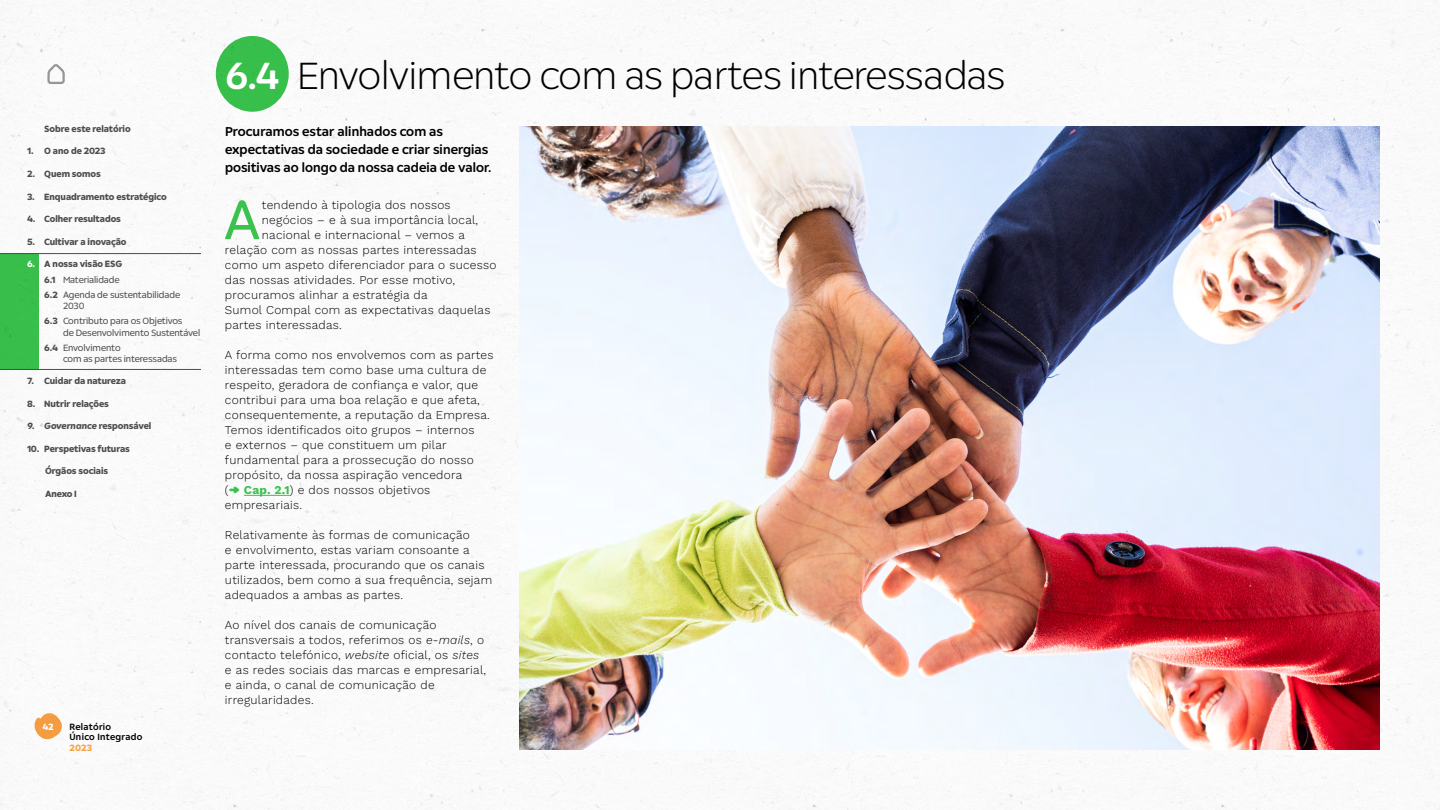
<style>
.page{position:relative;width:1440px;height:810px;background:#fff}
.page>*{position:absolute;margin:0;border:0;box-sizing:border-box;transform-origin:0 0}
.t1{font:54.82px "Sumol Compal Type";color:#39c34d}
.t2{font:100 37.5px "Sumol Compal Type";letter-spacing:-.025em;color:#000}
.t3{font:500 12.75px/18px "Sumol Compal Type";color:#000}
.t4{font:300 12px/15px "Work Sans";letter-spacing:.02em;color:#000}
.t5{font:700 9px "Sumol Compal Type";letter-spacing:-.01em;color:#4d4d4d}
.t6{font:9px/15.4px "Sumol Compal Type";letter-spacing:-.02em;color:#4d4d4d}
.t7{font:italic 700 9px "Sumol Compal Type";letter-spacing:-.01em;color:#4d4d4d}
.t8{font:500 9px/10.5px "Sumol Compal Type";letter-spacing:.03em;color:#000}
.t9{font:700 9px "Sumol Compal Type";color:#faa040}
.t10{font:700 9px "Sumol Compal Type";color:#fff}
.s1{font-weight:700;color:#fff}
.s2{font-weight:700}
.s3{font-style:normal}
.s4{font-weight:500;color:#fff}
.s5{color:#39c34d}
.s6{font-weight:700;color:#39c34d}
.s7{font-style:italic}
</style>
<div class="page">
<img style="left:0;top:0;width:1440px;height:810px">
<div style="left:216px;top:36px;width:73px;height:76px;background:#39c34d;border-radius:50%"></div>
<hr style="left:244px;top:495px;width:46px;height:1px;background:#39c34d">
<img style="left:519px;top:126px;width:861px;height:624px">
<div style="left:0;top:254px;width:38px;height:116px;background:#39c34d"></div>
<hr style="left:0;top:253px;width:201px;height:1px;background:#4d4d4d">
<hr style="left:0;top:369px;width:201px;height:1px;background:#4d4d4d">
<svg style="left:34px;top:713px;width:28px;height:33px"></svg>
<svg style="left:46px;top:62px;width:20px;height:23px"></svg>
<p class="t5" style="left:44px;top:122px;width:88px">Sobre este relatório</p>
<p class="t5" style="left:27px;top:145px;width:80px">1. O ano de 2023</p>
<p class="t5" style="left:27px;top:168px;width:75px">2. Quem somos</p>
<p class="t5" style="left:27px;top:190px;width:141px">3. Enquadramento estratégico</p>
<p class="t5" style="left:27px;top:213px;width:96px">4. Colher resultados</p>
<p class="t5" style="left:27px;top:235px;width:101px">5. Cultivar a inovação</p>
<p class="t6" style="left:44px;top:256px;width:138px;text-indent:-17px"><span class="s1">6.</span> <span class="s2">A nossa visão ESG<br>6.1</span> Materialidade<br><span class="s2">6.2</span> Agenda de sustentabilidade</p>
<p class="t6" style="left:44px;top:298px;width:140px;line-height:15px;text-indent:19px">2030<br><span class="s2">6.3</span> Contributo para os Objetivos</p>
<p class="t6" style="left:44px;top:325px;width:157px;line-height:15px;text-indent:19px">de Desenvolvimento Sustentável<br><span class="s2">6.4</span> Envolvimento</p>
<p class="t6" style="left:63px;top:351px;width:115px">com as partes interessadas</p>
<p class="t5" style="left:27px;top:375px;width:101px">7. Cuidar da natureza</p>
<p class="t5" style="left:27px;top:397px;width:84px">8. Nutrir relações</p>
<p class="t7" style="left:27px;top:420px;width:126px">9. Governance <span class="s3">responsável</span></p>
<p class="t5" style="left:27px;top:442px;width:105px">10. Perspetivas futuras</p>
<p class="t5" style="left:45px;top:465px;width:65px">Órgãos sociais</p>
<p class="t5" style="left:45px;top:487px;width:33px">Anexo I</p>
<p class="t10" style="left:43px;top:720px;width:13px">42</p>
<p class="t8" style="left:69px;top:721px;width:75px">Relatório<br>Único Integrado</p>
<p class="t9" style="left:69px;top:741px;width:24px">2023</p>
<h2 class="t2" style="left:225px;top:50px;width:782px"><span class="s4">6.4</span> Envolvimento com as partes interessadas</h2>
<p class="t3" style="left:225px;top:122px;width:268px">Procuramos estar alinhados com as expectativas da sociedade e criar sinergias positivas ao longo da nossa cadeia de valor.</p>
<h1 class="t1" style="left:224px;top:183px;width:39px">A</h1>
<p class="t4" style="left:262px;top:197px;width:190px">tendendo à tipologia dos nossos</p>
<p class="t4" style="left:262px;top:212px;width:218px">negócios – e à sua importância local,</p>
<p class="t4" style="left:262px;top:227px;width:205px">nacional e internacional – vemos a</p>
<p class="t4" style="left:225px;top:242px;width:253px">relação com as nossas partes interessadas</p>
<p class="t4" style="left:225px;top:257px;width:273px">como um aspeto diferenciador para o sucesso</p>
<p class="t4" style="left:225px;top:272px;width:232px">das nossas atividades. Por esse motivo,</p>
<p class="t4" style="left:225px;top:287px;width:204px">procuramos alinhar a estratégia da</p>
<p class="t4" style="left:225px;top:302px;width:267px">Sumol Compal com as expectativas daquelas</p>
<p class="t4" style="left:225px;top:317px;width:118px">partes interessadas.</p>
<p class="t4" style="left:225px;top:347px;width:270px">A forma como nos envolvemos com as partes interessadas tem como base uma cultura de respeito, geradora de confiança e valor, que contribui para uma boa relação e que afeta, consequentemente, a reputação da Empresa.<br>Temos identificados oito grupos – internos<br>e externos – que constituem um pilar fundamental para a prossecução do nosso propósito, da nossa aspiração vencedora<br>(<span class="s5">➜</span> <span class="s6">Cap. 2.1</span>) e dos nossos objetivos empresariais.</p>
<p class="t4" style="left:225px;top:527px;width:269px">Relativamente às formas de comunicação<br>e envolvimento, estas variam consoante a parte interessada, procurando que os canais utilizados, bem como a sua frequência, sejam adequados a ambas as partes.</p>
<p class="t4" style="left:225px;top:617px;width:263px">Ao nível dos canais de comunicação transversais a todos, referimos os <span class="s7">e-mails</span>, o contacto telefónico, <span class="s7">website</span> oficial, os <span class="s7">sites </span>e as redes sociais das marcas e empresarial, e ainda, o canal de comunicação de irregularidades.</p>
</div>
